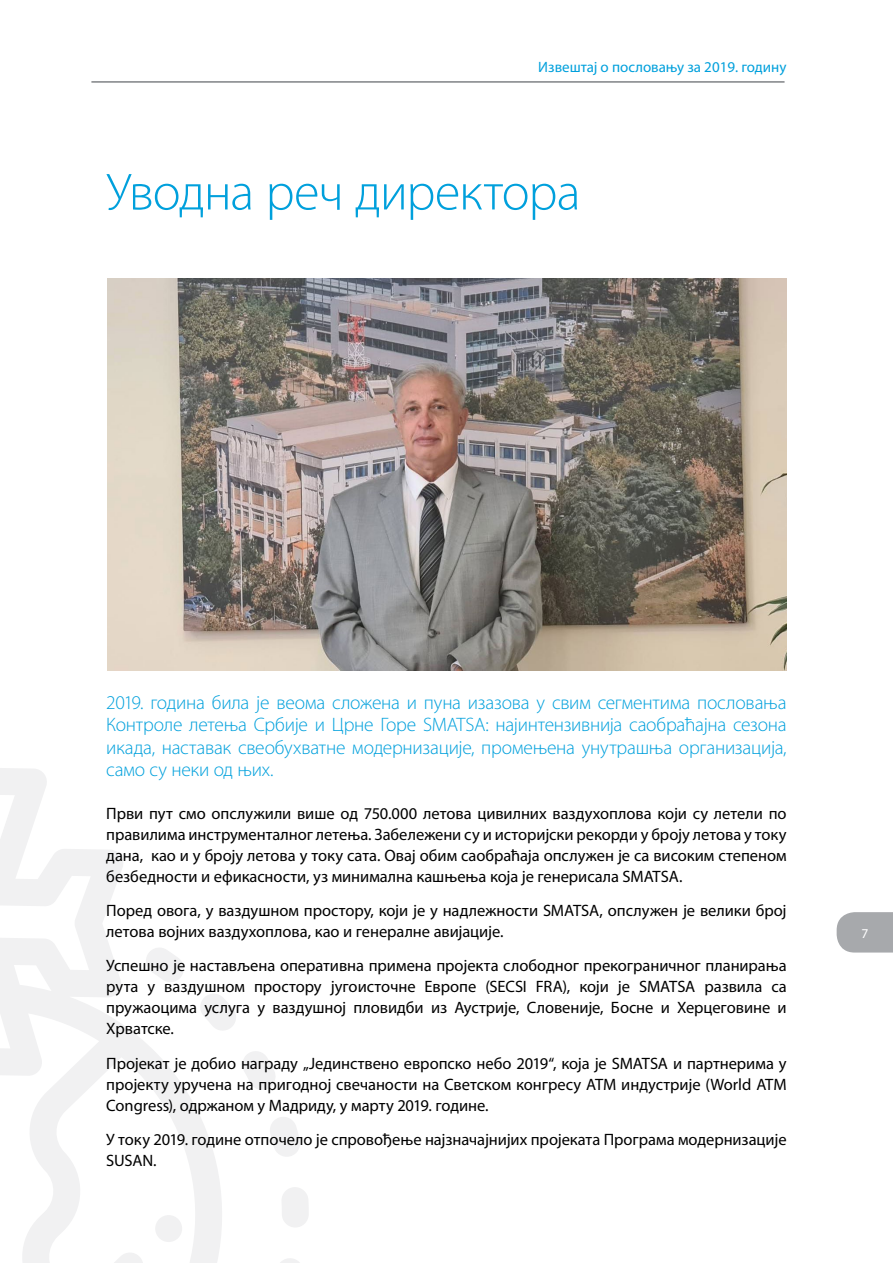
<style>
.page{position:relative;width:893px;height:1263px;background:#fff}
.page>*{position:absolute;margin:0;border:0;box-sizing:border-box;transform-origin:0 0}
.t1{font:300 52.5px "Myriad Pro";letter-spacing:-.02em;color:#00a0dc}
.t2{font:300 19.5px/22.5px "Myriad Pro";letter-spacing:-.015em;color:#00a0dc;text-align:justify}
.t3{font:16.5px/21px "Myriad Pro";letter-spacing:-.005em;color:#000;text-align:justify}
.t4{font:15px "Myriad Pro";color:#00a0dc}
.t5{font:13.5px "Myriad Pro";color:#fff}
</style>
<div class="page">
<svg style="left:0;top:768px;width:222px;height:495px"></svg>
<svg style="left:282px;top:1187px;width:27px;height:40px"></svg>
<svg style="left:280px;top:1258px;width:20px;height:5px"></svg>
<svg style="left:144px;top:946px;width:42px;height:37px"></svg>
<svg style="left:199px;top:992px;width:37px;height:40px"></svg>
<svg style="left:242px;top:1051px;width:33px;height:39px"></svg>
<svg style="left:270px;top:1117px;width:30px;height:40px"></svg>
<svg style="left:155px;top:1215px;width:27px;height:27px"></svg>
<img style="left:108px;top:279px;width:679px;height:392px">
<hr style="left:91px;top:81px;width:693px;height:2px;background:#808285">
<svg style="left:837px;top:912px;width:56px;height:40px;background:#abadb0"></svg>
<p class="t4" style="left:538px;top:58px;width:250px">Извештај о пословању за 2019. годину</p>
<h1 class="t1" style="left:106px;top:160px;width:476px">Уводна реч директора</h1>
<p class="t2" style="left:106px;top:691px;width:682px">2019. година била је веома сложена и пуна изазова у свим сегментима пословања Контроле летења Србије и Црне Горе SMATSA: најинтензивнија саобраћајна сезона икада, наставак свеобухватне модернизације, промењена унутрашња организација, само су неки од њих.</p>
<p class="t3" style="left:106px;top:802px;width:682px">Први пут смо опслужили више од 750.000 летова цивилних ваздухоплова који су летели по правилима инструменталног летења. Забележени су и историјски рекорди у броју летова у току дана, као и у броју летова у току сата. Овај обим саобраћаја опслужен је са високим степеном безбедности и ефикасности, уз минимална кашњења која је генерисала SMATSA.</p>
<p class="t3" style="left:106px;top:900px;width:682px">Поред овога, у ваздушном простору, који је у надлежности SMATSA, опслужен је велики број летова војних ваздухоплова, као и генералне авијације.</p>
<p class="t3" style="left:106px;top:955px;width:682px">Успешно је настављена оперативна примена пројекта слободног прекограничног планирања рута у ваздушном простору југоисточне Европе (SECSI FRA), који је SMATSA развила са пружаоцима услуга у ваздушној пловидби из Аустрије, Словеније, Босне и Херцеговине и Хрватске.</p>
<p class="t3" style="left:106px;top:1052px;width:682px">Пројекат је добио награду „Јединствено европско небо 2019“, која је SMATSA и партнерима у пројекту уручена на пригодној свечаности на Светском конгресу АТМ индустрије (World ATM Congress), одржаном у Мадриду, у марту 2019. године.</p>
<p class="t3" style="left:106px;top:1129px;width:682px">У току 2019. године отпочело је спровођење најзначајнијих пројеката Програма модернизације<br>SUSAN.</p>
<p class="t5" style="left:861px;top:926px;width:8px">7</p>
</div>
